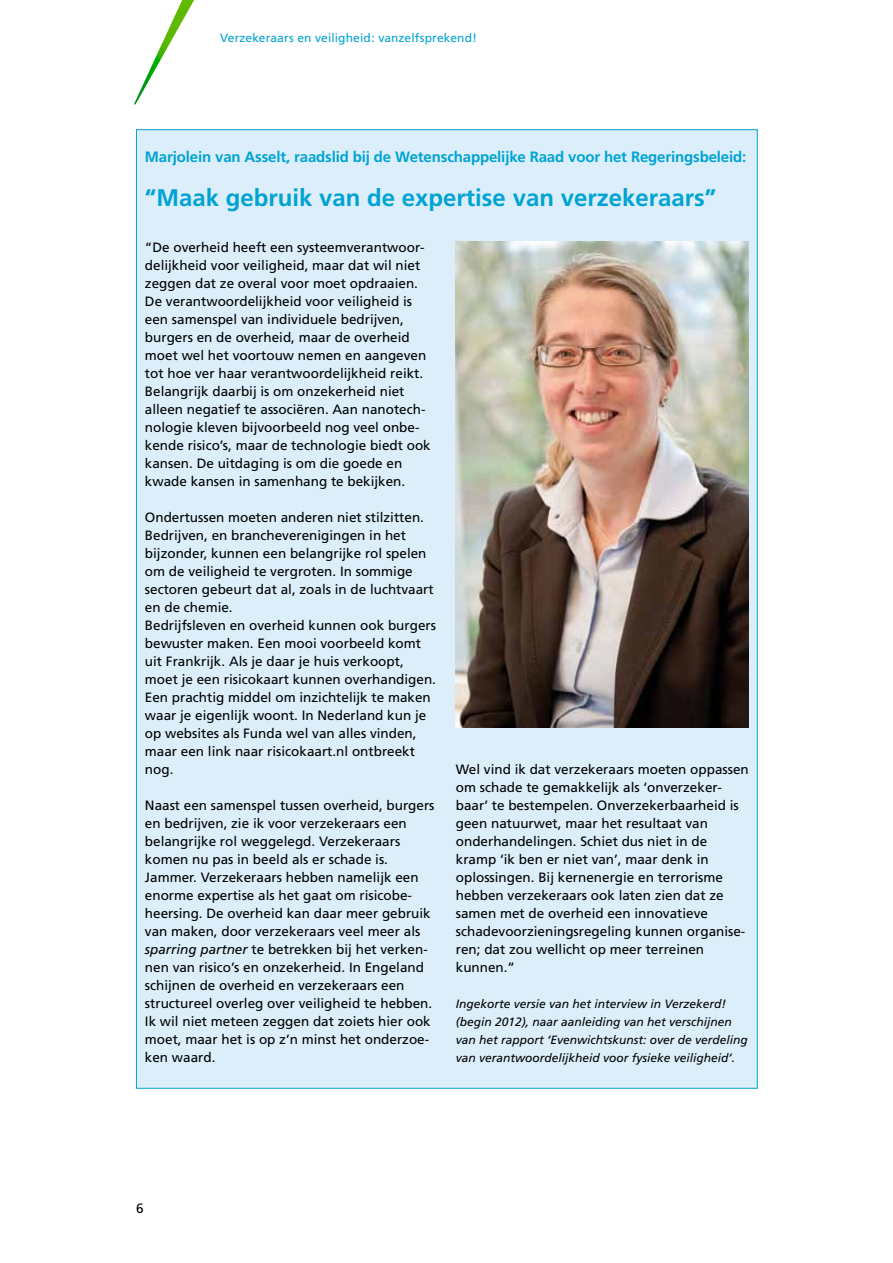
<style>
.page{position:relative;width:893px;height:1263px;background:#fff}
.page>*{position:absolute;margin:0;border:0;box-sizing:border-box;transform-origin:0 0}
.t1{font:700 24px "Frutiger";color:#00a3d3}
.t2{font:700 15px "Frutiger";letter-spacing:-.01em;color:#00a3d3}
.t3{font:13.5px/18px "Frutiger";color:#000}
.t4{font:italic 12px/18px "Frutiger";color:#000}
.t5{font:12px "Frutiger";letter-spacing:.01em;color:#00a3d3}
.s1{font-style:italic}
</style>
<div class="page">
<svg style="left:134px;top:0;width:60px;height:104px"></svg>
<div style="left:136px;top:129px;width:622px;height:960px;background:#dbeefa;border:1px solid #00a3d3"></div>
<img style="left:456px;top:242px;width:293px;height:485px">
<p class="t5" style="left:220px;top:31px;width:259px">Verzekeraars en veiligheid: vanzelfsprekend!</p>
<p class="t2" style="left:145px;top:148px;width:603px">Marjolein van Asselt, raadslid bij de Wetenschappelijke Raad voor het Regeringsbeleid:</p>
<h1 class="t1" style="left:145px;top:183px;width:573px">“Maak gebruik van de expertise van verzekeraars”</h1>
<p class="t3" style="left:145px;top:238px;width:287px">“De overheid heeft een systeemverantwoor&shy;delijkheid voor veiligheid, maar dat wil niet zeggen dat ze overal voor moet opdraaien.<br>De verantwoordelijkheid voor veiligheid is een samenspel van individuele bedrijven, burgers en de overheid, maar de overheid moet wel het voortouw nemen en aangeven tot hoe ver haar verantwoordelijkheid reikt.<br>Belangrijk daarbij is om onzekerheid niet alleen negatief te associëren. Aan nanotech&shy;nologie kleven bijvoorbeeld nog veel onbe&shy;kende risico’s, maar de technologie biedt ook kansen. De uitdaging is om die goede en kwade kansen in samenhang te bekijken.</p>
<p class="t3" style="left:145px;top:508px;width:293px">Ondertussen moeten anderen niet stilzitten.<br>Bedrijven, en brancheverenigingen in het bijzonder, kunnen een belangrijke rol spelen om de veiligheid te vergroten. In sommige sectoren gebeurt dat al, zoals in de luchtvaart en de chemie.<br>Bedrijfsleven en overheid kunnen ook burgers bewuster maken. Een mooi voorbeeld komt uit Frankrijk. Als je daar je huis verkoopt, moet je een risicokaart kunnen overhandigen.<br>Een prachtig middel om inzichtelijk te maken waar je eigenlijk woont. In Nederland kun je op websites als Funda wel van alles vinden, maar een link naar risicokaart.nl ontbreekt nog.</p>
<p class="t3" style="left:145px;top:796px;width:291px">Naast een samenspel tussen overheid, burgers en bedrijven, zie ik voor verzekeraars een belangrijke rol weggelegd. Verzekeraars komen nu pas in beeld als er schade is.<br>Jammer. Verzekeraars hebben namelijk een enorme expertise als het gaat om risicobe&shy;heersing. De overheid kan daar meer gebruik van maken, door verzekeraars veel meer als <span class="s1">sparring partner</span> te betrekken bij het verken&shy;nen van risico’s en onzekerheid. In Engeland schijnen de overheid en verzekeraars een structureel overleg over veiligheid te hebben.<br>Ik wil niet meteen zeggen dat zoiets hier ook moet, maar het is op z’n minst het onderzoe&shy;ken waard.</p>
<p class="t3" style="left:456px;top:760px;width:294px">Wel vind ik dat verzekeraars moeten oppassen om schade te gemakkelijk als ‘onverzeker&shy;baar’ te bestempelen. Onverzekerbaarheid is geen natuurwet, maar het resultaat van onderhandelingen. Schiet dus niet in de kramp ‘ik ben er niet van’, maar denk in oplossingen. Bij kernenergie en terrorisme hebben verzekeraars ook laten zien dat ze samen met de overheid een innovatieve schadevoorzieningsregeling kunnen organise&shy;ren; dat zou wellicht op meer terreinen kunnen.”</p>
<p class="t4" style="left:456px;top:995px;width:294px">Ingekorte versie van het interview in Verzekerd! (begin 2012), naar aanleiding van het verschijnen van het rapport ‘Evenwichtskunst: over de verdeling van verantwoordelijkheid voor fysieke veiligheid’.</p>
<p class="t3" style="left:136px;top:1199px;width:9px">6</p>
</div>
